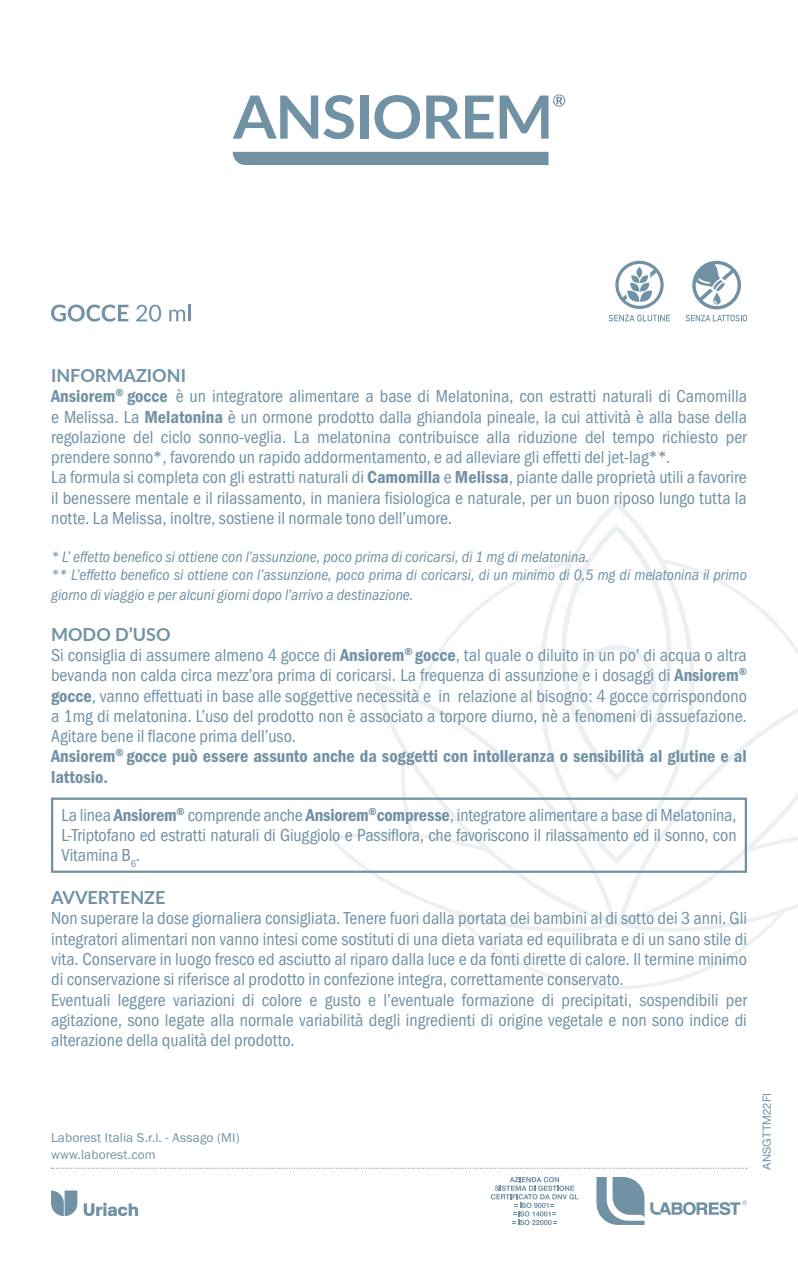
<style>
.page{position:relative;width:798px;height:1276px;background:#fff}
.page>*{position:absolute;margin:0;border:0;box-sizing:border-box;transform-origin:0 0}
.t1{font:18px/20.2px "Franklin Gothic URW Cond";color:#7191a5}
.t2{font:18px/20.2px "Franklin Gothic URW Con Dem";color:#7191a5}
.t3{font:700 18px "Lato";color:#7191a5}
.t4{font:15.75px/18px "Franklin Gothic URW Con Boo Ita";color:#7191a5}
.t5{font:13.28px/17.8px "Franklin Gothic URW Boo";letter-spacing:.01em;color:#7191a5}
.t6{font:11.25px "Helvetica Neue LT Std";letter-spacing:.01em;color:#7191a5}
.s1{font-family:"Franklin Gothic URW Con Dem"}
</style>
<div class="page">
<svg style="left:471px;top:931px;width:295px;height:58px"></svg>
<svg style="left:595px;top:500px;width:43px;height:24px"></svg>
<svg style="left:328px;top:524px;width:469px;height:407px"></svg>
<svg style="left:617px;top:682px;width:180px;height:243px"></svg>
<svg style="left:52px;top:1167px;width:694px;height:1px"></svg>
<div style="left:51px;top:797px;width:695px;height:76px;border:2px solid #7191a5"></div>
<svg style="left:51px;top:304px;width:77px;height:17px"></svg>
<svg style="left:136px;top:305px;width:25px;height:16px"></svg>
<svg style="left:169px;top:304px;width:21px;height:17px"></svg>
<svg style="left:615px;top:261px;width:48px;height:48px"></svg>
<svg style="left:636px;top:267px;width:6px;height:11px"></svg>
<svg style="left:608px;top:315px;width:62px;height:6px"></svg>
<svg style="left:685px;top:315px;width:61px;height:6px"></svg>
<svg style="left:692px;top:261px;width:48px;height:48px"></svg>
<div style="left:233px;top:152px;width:315px;height:13px;background:#7191a5"></div>
<svg style="left:233px;top:95px;width:121px;height:44px"></svg>
<div style="left:360px;top:96px;width:8px;height:43px;background:#7191a5"></div>
<svg style="left:374px;top:95px;width:46px;height:44px"></svg>
<svg style="left:426px;top:96px;width:67px;height:43px"></svg>
<svg style="left:499px;top:94px;width:66px;height:45px"></svg>
<svg style="left:596px;top:1177px;width:48px;height:48px"></svg>
<svg style="left:650px;top:1200px;width:96px;height:15px"></svg>
<svg style="left:490px;top:1177px;width:88px;height:48px"></svg>
<svg style="left:84px;top:1202px;width:54px;height:14px"></svg>
<svg style="left:51px;top:1190px;width:26px;height:26px"></svg>
<p class="t3" style="left:51px;top:362px;width:136px">INFORMAZIONI</p>
<p class="t1" style="left:51px;top:385px;width:697px"><span class="s1">Ansiorem</span><sup>®</sup> <span class="s1">gocce</span> è un integratore alimentare a base di Melatonina, con estratti naturali di Camomilla e Melissa. La <span class="s1">Melatonina</span> è un ormone prodotto dalla ghiandola pineale, la cui attività è alla base della regolazione del ciclo sonno-veglia. La melatonina contribuisce alla riduzione del tempo richiesto per prendere sonno*, favorendo un rapido addormentamento, e ad alleviare gli effetti del jet-lag**.<br>La formula si completa con gli estratti naturali di <span class="s1">Camomilla</span> e <span class="s1">Melissa</span>, piante dalle proprietà utili a favorire il benessere mentale e il rilassamento, in maniera fisiologica e naturale, per un buon riposo lungo tutta la notte. La Melissa, inoltre, sostiene il normale tono dell’umore.</p>
<p class="t4" style="left:51px;top:548px;width:697px">* L’ effetto benefico si ottiene con l’assunzione, poco prima di coricarsi, di 1 mg di melatonina.<br>** L’effetto benefico si ottiene con l’assunzione, poco prima di coricarsi, di un minimo di 0,5 mg di melatonina il primo</p>
<p class="t4" style="left:51px;top:586px;width:364px">giorno di viaggio e per alcuni giorni dopo l’arrivo a destinazione.</p>
<p class="t3" style="left:51px;top:621px;width:121px">MODO D’USO</p>
<p class="t1" style="left:51px;top:644px;width:697px;text-align:justify">Si consiglia di assumere almeno 4 gocce di <span class="s1">Ansiorem</span><sup>®</sup> <span class="s1">gocce</span>, tal quale o diluito in un po’ di acqua o altra bevanda non calda circa mezz’ora prima di coricarsi. La frequenza di assunzione e i dosaggi di <span class="s1">Ansiorem</span><sup>® </sup><span class="s1">gocce</span>, vanno effettuati in base alle soggettive necessità e in relazione al bisogno: 4 gocce corrispondono a 1mg di melatonina. L’uso del prodotto non è associato a torpore diurno, nè a fenomeni di assuefazione.<br>Agitare bene il flacone prima dell’uso.</p>
<p class="t2" style="left:51px;top:745px;width:697px">Ansiorem<sup>®</sup> gocce può essere assunto anche da soggetti con intolleranza o sensibilità al glutine e al lattosio.</p>
<p class="t1" style="left:61px;top:803px;width:676px;text-align:justify">La linea <span class="s1">Ansiorem</span><sup>®</sup> comprende anche <span class="s1">Ansiorem</span><sup>®</sup><span class="s1">compresse</span>, integratore alimentare a base di Melatonina, L-Triptofano ed estratti naturali di Giuggiolo e Passiflora, che favoriscono il rilassamento ed il sonno, con Vitamina B<sub>6</sub>.</p>
<p class="t3" style="left:51px;top:884px;width:116px">AVVERTENZE</p>
<p class="t1" style="left:51px;top:907px;width:697px">Non superare la dose giornaliera consigliata. Tenere fuori dalla portata dei bambini al di sotto dei 3 anni. Gli integratori alimentari non vanno intesi come sostituti di una dieta variata ed equilibrata e di un sano stile di vita. Conservare in luogo fresco ed asciutto al riparo dalla luce e da fonti dirette di calore. Il termine minimo di conservazione si riferisce al prodotto in confezione integra, correttamente conservato.<br>Eventuali leggere variazioni di colore e gusto e l’eventuale formazione di precipitati, sospendibili per agitazione, sono legate alla normale variabilità degli ingredienti di origine vegetale e non sono indice di alterazione della qualità del prodotto.</p>
<p class="t5" style="left:51px;top:1128px;width:190px">Laborest Italia S.r.l. - Assago (MI) www.laborest.com</p>
<p class="t6" style="left:759px;top:1169px;width:78px;rotate:-90deg">ANSGTTM22FI</p>
</div>
